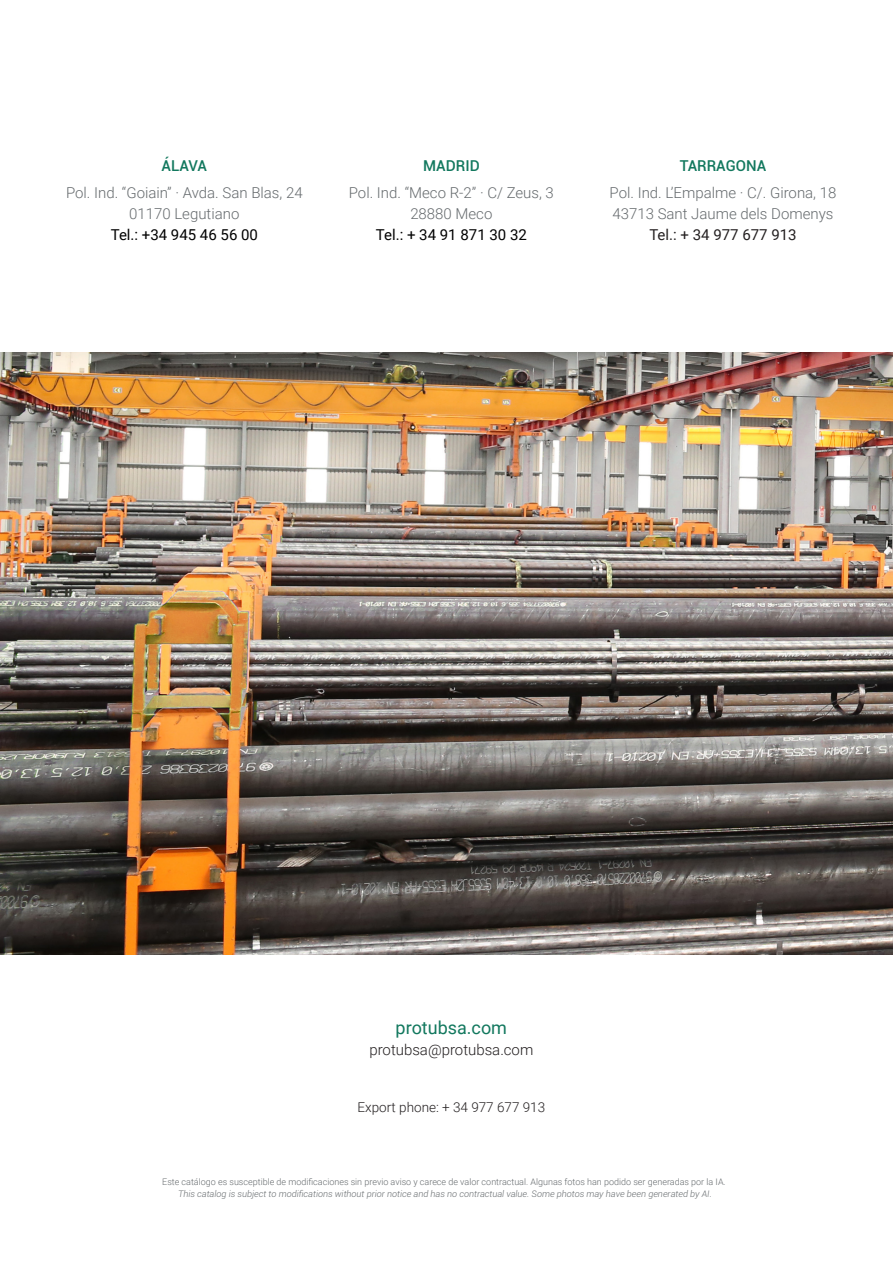
<style>
.page{position:relative;width:893px;height:1263px;background:#fff}
.page>*{position:absolute;margin:0;border:0;box-sizing:border-box;transform-origin:0 0}
.t1{font:18px "Roboto";color:#12785e}
.t2{font:300 15px "Roboto";color:#666b6e}
.t3{font:15px "Roboto";color:#000}
.t4{font:300 15px "Roboto";color:#231f20}
.t5{font:500 15px "Roboto";color:#12785e}
.t6{font:15px "Roboto";color:#231f20}
.t7{font:300 13.5px "Roboto";color:#231f20}
.t8{font:300 9px "Roboto";color:#666b6e}
.t9{font:italic 300 9px "Roboto";color:#666b6e}
</style>
<div class="page">
<img style="left:0;top:353px;width:893px;height:601px">
<p class="t5" style="left:162px;top:155px;width:47px">ÁLAVA</p>
<p class="t2" style="left:66px;top:182px;width:238px">Pol. Ind. “Goiain” · Avda. San Blas, 24</p>
<p class="t2" style="left:129px;top:203px;width:112px">01170 Legutiano</p>
<p class="t3" style="left:111px;top:224px;width:149px">Tel.: +34 945 46 56 00</p>
<p class="t5" style="left:423px;top:155px;width:58px">MADRID</p>
<p class="t2" style="left:349px;top:182px;width:207px">Pol. Ind. “Meco R-2” · C/ Zeus, 3</p>
<p class="t2" style="left:410px;top:203px;width:84px">28880 Meco</p>
<p class="t3" style="left:376px;top:224px;width:152px">Tel.: + 34 91 871 30 32</p>
<p class="t5" style="left:680px;top:155px;width:88px">TARRAGONA</p>
<p class="t2" style="left:610px;top:182px;width:228px">Pol. Ind. L’Empalme · C/. Girona, 18</p>
<p class="t2" style="left:612px;top:203px;width:222px">43713 Sant Jaume dels Domenys</p>
<p class="t6" style="left:649px;top:224px;width:149px">Tel.: + 34 977 677 913</p>
<p class="t1" style="left:396px;top:1015px;width:113px">protubsa.com</p>
<p class="t4" style="left:369px;top:1039px;width:165px">protubsa@protubsa.com</p>
<p class="t7" style="left:357px;top:1098px;width:189px">Export phone: + 34 977 677 913</p>
<p class="t8" style="left:162px;top:1175px;width:565px">Este catálogo es susceptible de modificaciones sin previo aviso y carece de valor contractual. Algunas fotos han podido ser generadas por la IA.</p>
<p class="t9" style="left:178px;top:1188px;width:535px">This catalog is subject to modifications without prior notice and has no contractual value. Some photos may have been generated by AI.</p>
</div>
